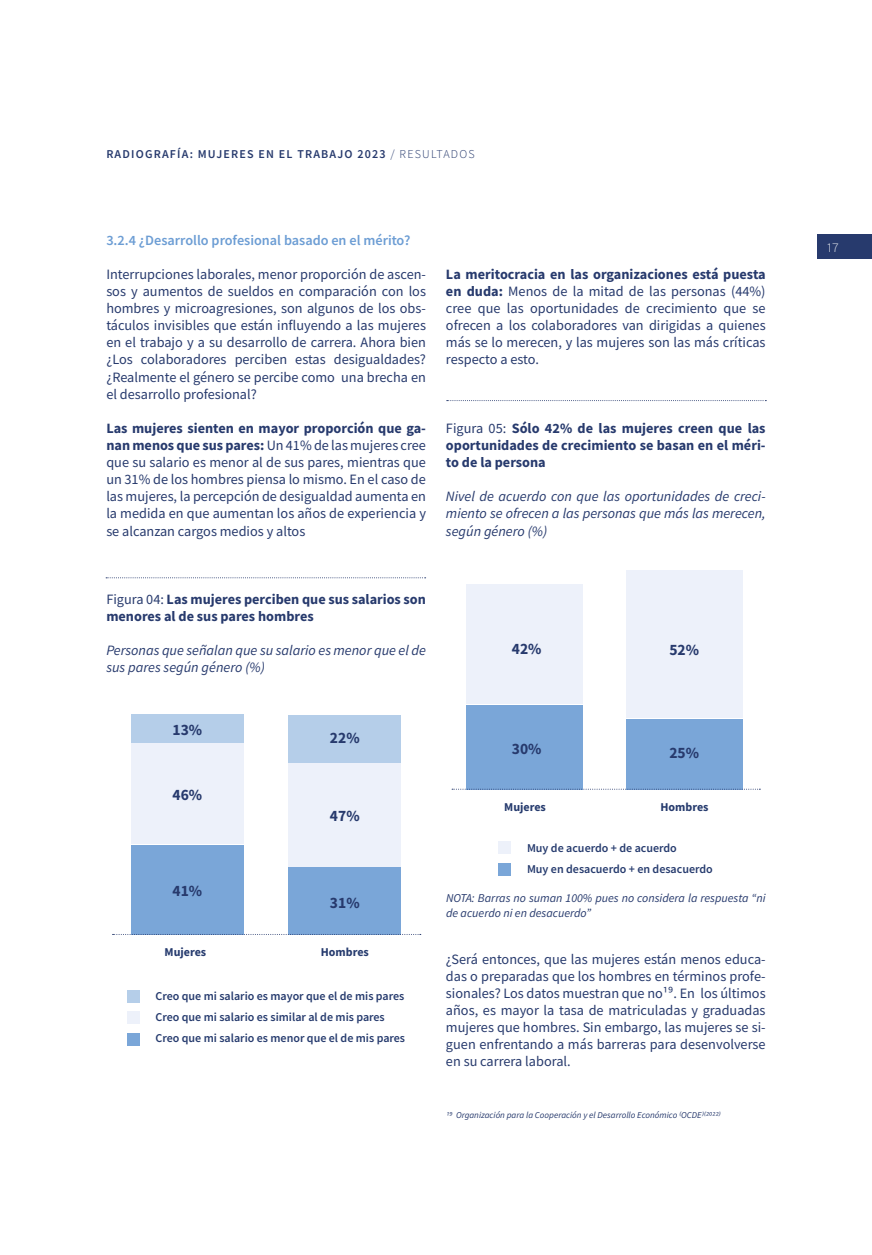
<style>
.page{position:relative;width:872px;height:1255px;background:#fff}
.page>*{position:absolute;margin:0;border:0;box-sizing:border-box;transform-origin:0 0}
.t1{font:200 16.5px "Source Sans Pro";color:#fff}
.t2{font:700 15.45px "Source Sans Pro";color:#273a6d}
.t3{font:14.25px/17.1px "Source Sans Pro";color:#273a6d;text-align:justify}
.t4{font:italic 14.25px/17.1px "Source Sans Pro";color:#273a6d}
.t5{font:700 14.25px/17.1px "Source Sans Pro";color:#273a6d}
.t6{font:600 14.25px "Source Sans Pro";color:#6c9dd4}
.t7{font:600 12px/21px "Source Sans Pro";color:#263b6e}
.t8{font:italic 12px/14.4px "Source Sans Pro";color:#273a6d}
.t9{font:600 12px "Source Sans Pro";letter-spacing:.1em;color:#273a6d}
.t10{font:700 12px "Source Sans Pro";color:#263b6e}
.t11{font:italic 9px "Source Sans Pro";color:#273a6d}
.s1{font-weight:300}
.s2{font-weight:700}
.s3{font-weight:400}
</style>
<div class="page">
<div style="left:817px;top:234px;width:55px;height:25px;background:#273a6d"></div>
<div style="left:131px;top:714px;width:113px;height:28px;background:#b5cee9"></div>
<div style="left:288px;top:714px;width:113px;height:48px;background:#b5cee9"></div>
<div style="left:131px;top:743px;width:113px;height:101px;background:#edf1fa"></div>
<div style="left:288px;top:763px;width:113px;height:103px;background:#edf1fa"></div>
<div style="left:131px;top:845px;width:113px;height:89px;background:#7aa6d8"></div>
<div style="left:288px;top:867px;width:113px;height:67px;background:#7aa6d8"></div>
<svg style="left:113px;top:934px;width:308px;height:1px"></svg>
<div style="left:127px;top:990px;width:12px;height:13px;background:#b5cee9"></div>
<div style="left:127px;top:1011px;width:12px;height:13px;background:#edf1fa"></div>
<div style="left:127px;top:1032px;width:12px;height:13px;background:#7aa6d8"></div>
<div style="left:498px;top:841px;width:13px;height:13px;background:#edf1fa"></div>
<div style="left:498px;top:862px;width:13px;height:13px;background:#7aa6d8"></div>
<div style="left:626px;top:570px;width:116px;height:148px;background:#edf1fa"></div>
<div style="left:626px;top:719px;width:116px;height:70px;background:#7aa6d8"></div>
<div style="left:466px;top:585px;width:116px;height:119px;background:#edf1fa"></div>
<div style="left:466px;top:704px;width:116px;height:85px;background:#7aa6d8"></div>
<svg style="left:452px;top:788px;width:308px;height:1px"></svg>
<svg style="left:106px;top:577px;width:320px;height:1px"></svg>
<svg style="left:447px;top:400px;width:319px;height:1px"></svg>
<p class="t9" style="left:106px;top:146px;width:370px">RADIOGRAFÍA: MUJERES EN EL TRABAJO 2023 <span class="s1">/ RESULTADOS</span></p>
<p class="t6" style="left:106px;top:230px;width:306px">3.2.4 ¿Desarrollo profesional basado en el mérito?</p>
<p class="t3" style="left:106px;top:265px;width:321px">Interrupciones laborales, menor proporción de ascen&shy;sos y aumentos de sueldos en comparación con los hombres y microagresiones, son algunos de los obs&shy;táculos invisibles que están influyendo a las mujeres en el trabajo y a su desarrollo de carrera. Ahora bien ¿Los colaboradores perciben estas desigualdades? ¿Realmente el género se percibe como una brecha en el desarrollo profesional?</p>
<p class="t3" style="left:106px;top:419px;width:321px"><span class="s2">Las mujeres sienten en mayor proporción que ga&shy;nan menos que sus pares:</span> Un 41% de las mujeres cree que su salario es menor al de sus pares, mientras que un 31% de los hombres piensa lo mismo. En el caso de las mujeres, la percepción de desigualdad aumenta en la medida en que aumentan los años de experiencia y se alcanzan cargos medios y altos</p>
<p class="t3" style="left:446px;top:265px;width:321px"><span class="s2">La meritocracia en las organizaciones está puesta en duda:</span> Menos de la mitad de las personas (44%) cree que las oportunidades de crecimiento que se ofrecen a los colaboradores van dirigidas a quienes más se lo merecen, y las mujeres son las más críticas respecto a esto.</p>
<p class="t5" style="left:446px;top:419px;width:321px;text-align:justify"><span class="s3">Figura 05:</span> Sólo 42% de las mujeres creen que las oportunidades de crecimiento se basan en el méri&shy;to de la persona</p>
<p class="t4" style="left:446px;top:488px;width:321px;text-align:justify">Nivel de acuerdo con que las oportunidades de creci&shy;miento se ofrecen a las personas que más las merecen, según género (%)</p>
<p class="t5" style="left:106px;top:590px;width:321px"><span class="s3">Figura 04:</span> Las mujeres perciben que sus salarios son menores al de sus pares hombres</p>
<p class="t4" style="left:106px;top:642px;width:321px">Personas que señalan que su salario es menor que el de sus pares según género (%)</p>
<p class="t2" style="left:173px;top:719px;width:31px">13%</p>
<p class="t2" style="left:173px;top:784px;width:31px">46%</p>
<p class="t2" style="left:173px;top:880px;width:31px">41%</p>
<p class="t2" style="left:330px;top:727px;width:31px">22%</p>
<p class="t2" style="left:330px;top:805px;width:31px">47%</p>
<p class="t2" style="left:330px;top:892px;width:31px">31%</p>
<p class="t10" style="left:164px;top:944px;width:43px">Mujeres</p>
<p class="t10" style="left:321px;top:944px;width:50px">Hombres</p>
<p class="t7" style="left:155px;top:985px;width:251px">Creo que mi salario es mayor que el de mis pares<br>Creo que mi salario es similar al de mis pares<br>Creo que mi salario es menor que el de mis pares</p>
<p class="t2" style="left:512px;top:638px;width:31px">42%</p>
<p class="t2" style="left:512px;top:738px;width:31px">30%</p>
<p class="t2" style="left:669px;top:639px;width:31px">52%</p>
<p class="t2" style="left:669px;top:742px;width:31px">25%</p>
<p class="t10" style="left:504px;top:798px;width:43px">Mujeres</p>
<p class="t10" style="left:660px;top:798px;width:50px">Hombres</p>
<p class="t7" style="left:527px;top:836px;width:187px">Muy de acuerdo + de acuerdo<br>Muy en desacuerdo + en desacuerdo</p>
<p class="t8" style="left:446px;top:891px;width:321px">NOTA: Barras no suman 100% pues no considera la respuesta “ni de acuerdo ni en desacuerdo”</p>
<p class="t3" style="left:446px;top:950px;width:321px">¿Será entonces, que las mujeres están menos educa&shy;das o preparadas que los hombres en términos profe&shy;sionales? Los datos muestran que no¹⁹. En los últimos años, es mayor la tasa de matriculadas y graduadas mujeres que hombres. Sin embargo, las mujeres se si&shy;guen enfrentando a más barreras para desenvolverse en su carrera laboral.</p>
<p class="t11" style="left:446px;top:1108px;width:276px">19 Organización para la Cooperación y el Desarrollo Económico (OCDE)(2022)</p>
<p class="t1" style="left:827px;top:236px;width:13px">17</p>
</div>
